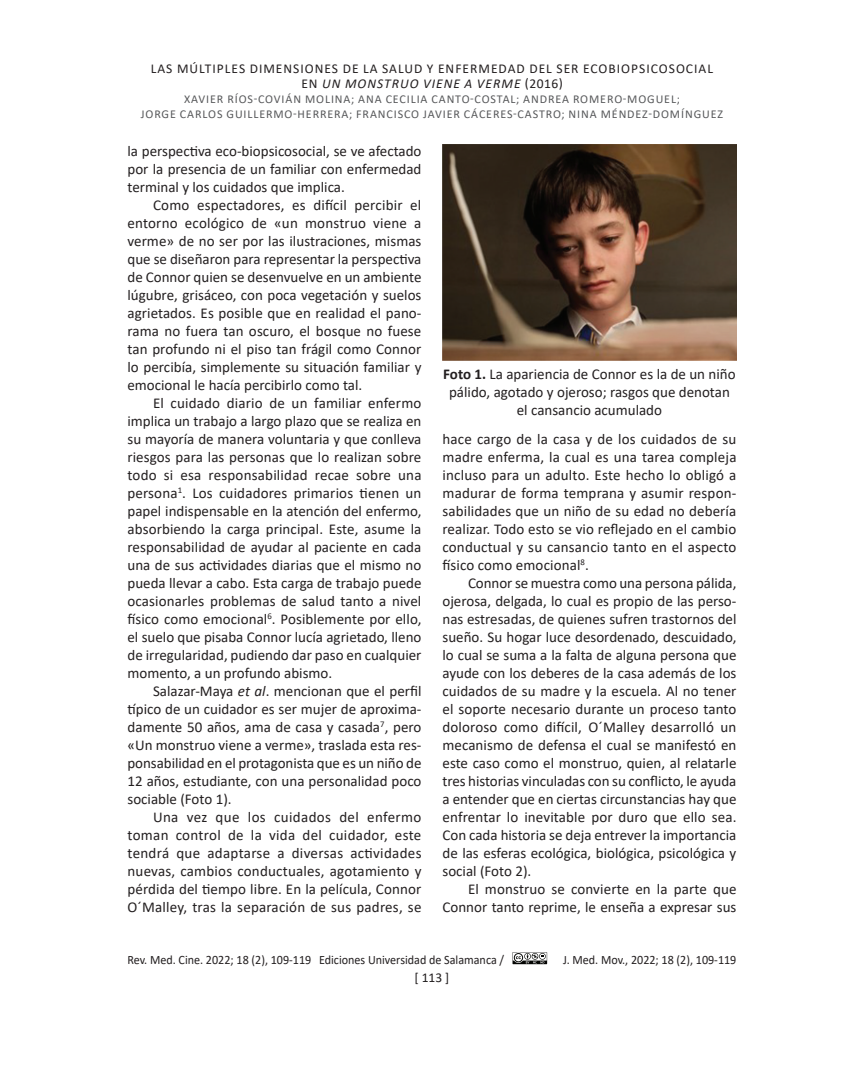
<style>
.page{position:relative;width:864px;height:1080px;background:#fff}
.page>*{position:absolute;margin:0;border:0;box-sizing:border-box;transform-origin:0 0}
.TX{font:15px/18px "Calibri";color:#231f20;text-align:justify}
.FigureCaption{font:15px/18px "Calibri";color:#231f20;text-align:center}
.t1{font:13.5px/15px "Calibri";letter-spacing:.075em;color:#231f20;text-align:center}
.t2{font:12.75px "Calibri";color:#231f20;scale:.95 1}
.t3{font:12px/15px "Calibri";letter-spacing:.075em;color:#57585a;text-align:center}
.s1{font-style:italic}
.s2{font-weight:700}
</style>
<div class="page">
<svg style="left:513px;top:952px;width:34px;height:12px"></svg>
<img style="left:442px;top:145px;width:294px;height:215px">
<p class="t1" style="left:151px;top:61px;width:564px">LAS MÚLTIPLES DIMENSIONES DE LA SALUD Y ENFERMEDAD DEL SER ECOBIOPSICOSOCIAL<br>EN <span class="s1">UN MONSTRUO VIENE A VERME</span> (2016)</p>
<p class="t3" style="left:141px;top:92px;width:584px">XAVIER RÍOS-COVIÁN MOLINA; ANA CECILIA CANTO-COSTAL; ANDREA ROMERO-MOGUEL;<br>JORGE CARLOS GUILLERMO-HERRERA; FRANCISCO JAVIER CÁCERES-CASTRO; NINA MÉNDEZ-DOMÍNGUEZ</p>
<p class="TX" style="left:128px;top:141px;width:296px">la perspectiva eco-biopsicosocial, se ve afectado por la presencia de un familiar con enfermedad terminal y los cuidados que implica.</p>
<p class="TX" style="left:128px;top:195px;width:296px;text-indent:26px">Como espectadores, es difícil percibir el entorno ecológico de «un monstruo viene a verme» de no ser por las ilustraciones, mismas que se diseñaron para representar la perspectiva de Connor quien se desenvuelve en un ambiente lúgubre, grisáceo, con poca vegetación y suelos agrietados. Es posible que en realidad el pano&shy;rama no fuera tan oscuro, el bosque no fuese tan profundo ni el piso tan frágil como Connor lo percibía, simplemente su situación familiar y emocional le hacía percibirlo como tal.</p>
<p class="TX" style="left:128px;top:393px;width:296px;text-indent:26px">El cuidado diario de un familiar enfermo implica un trabajo a largo plazo que se realiza en su mayoría de manera voluntaria y que conlleva riesgos para las personas que lo realizan sobre todo si esa responsabilidad recae sobre una persona<sup>1</sup>. Los cuidadores primarios tienen un papel indispensable en la atención del enfermo, absorbiendo la carga principal. Este, asume la responsabilidad de ayudar al paciente en cada una de sus actividades diarias que el mismo no pueda llevar a cabo. Esta carga de trabajo puede ocasionarles problemas de salud tanto a nivel físico como emocional<sup>6</sup>. Posiblemente por ello, el suelo que pisaba Connor lucía agrietado, lleno de irregularidad, pudiendo dar paso en cualquier momento, a un profundo abismo.</p>
<p class="TX" style="left:128px;top:681px;width:296px;text-indent:26px">Salazar-Maya <span class="s1">et al</span>. mencionan que el perfil típico de un cuidador es ser mujer de aproxima&shy;damente 50 años, ama de casa y casada<sup>7</sup>, pero «Un monstruo viene a verme», traslada esta res&shy;ponsabilidad en el protagonista que es un niño de 12 años, estudiante, con una personalidad poco sociable (Foto 1).</p>
<p class="TX" style="left:128px;top:807px;width:296px;text-indent:26px">Una vez que los cuidados del enfermo toman control de la vida del cuidador, este tendrá que adaptarse a diversas actividades nuevas, cambios conductuales, agotamiento y pérdida del tiempo libre. En la película, Connor O´Malley, tras la separación de sus padres, se</p>
<p class="FigureCaption" style="left:443px;top:365px;width:294px"><span class="s2">Foto 1.</span> La apariencia de Connor es la de un niño pálido, agotado y ojeroso; rasgos que denotan el cansancio acumulado</p>
<p class="TX" style="left:442px;top:430px;width:296px">hace cargo de la casa y de los cuidados de su madre enferma, la cual es una tarea compleja incluso para un adulto. Este hecho lo obligó a madurar de forma temprana y asumir respon&shy;sabilidades que un niño de su edad no debería realizar. Todo esto se vio reflejado en el cambio conductual y su cansancio tanto en el aspecto físico como emocional<sup>8</sup>.</p>
<p class="TX" style="left:442px;top:574px;width:296px;text-indent:26px">Connor se muestra como una persona pálida, ojerosa, delgada, lo cual es propio de las perso&shy;nas estresadas, de quienes sufren trastornos del sueño. Su hogar luce desordenado, descuidado, lo cual se suma a la falta de alguna persona que ayude con los deberes de la casa además de los cuidados de su madre y la escuela. Al no tener el soporte necesario durante un proceso tanto doloroso como difícil, O´Malley desarrolló un mecanismo de defensa el cual se manifestó en este caso como el monstruo, quien, al relatarle tres historias vinculadas con su conflicto, le ayuda a entender que en ciertas circunstancias hay que enfrentar lo inevitable por duro que ello sea.<br>Con cada historia se deja entrever la importancia de las esferas ecológica, biológica, psicológica y social (Foto 2).</p>
<p class="TX" style="left:442px;top:880px;width:296px;text-align:right">El monstruo se convierte en la parte que<br>Connor tanto reprime, le enseña a expresar sus</p>
<p class="t2" style="left:127px;top:951px;width:398px">Rev. Med. Cine. 2022; 18 (2), 109-119 Ediciones Universidad de Salamanca /</p>
<p class="t2" style="left:563px;top:951px;width:184px">J. Med. Mov., 2022; 18 (2), 109-119</p>
<p class="t1" style="left:414px;top:970px;width:36px">[ 113 ]</p>
</div>
